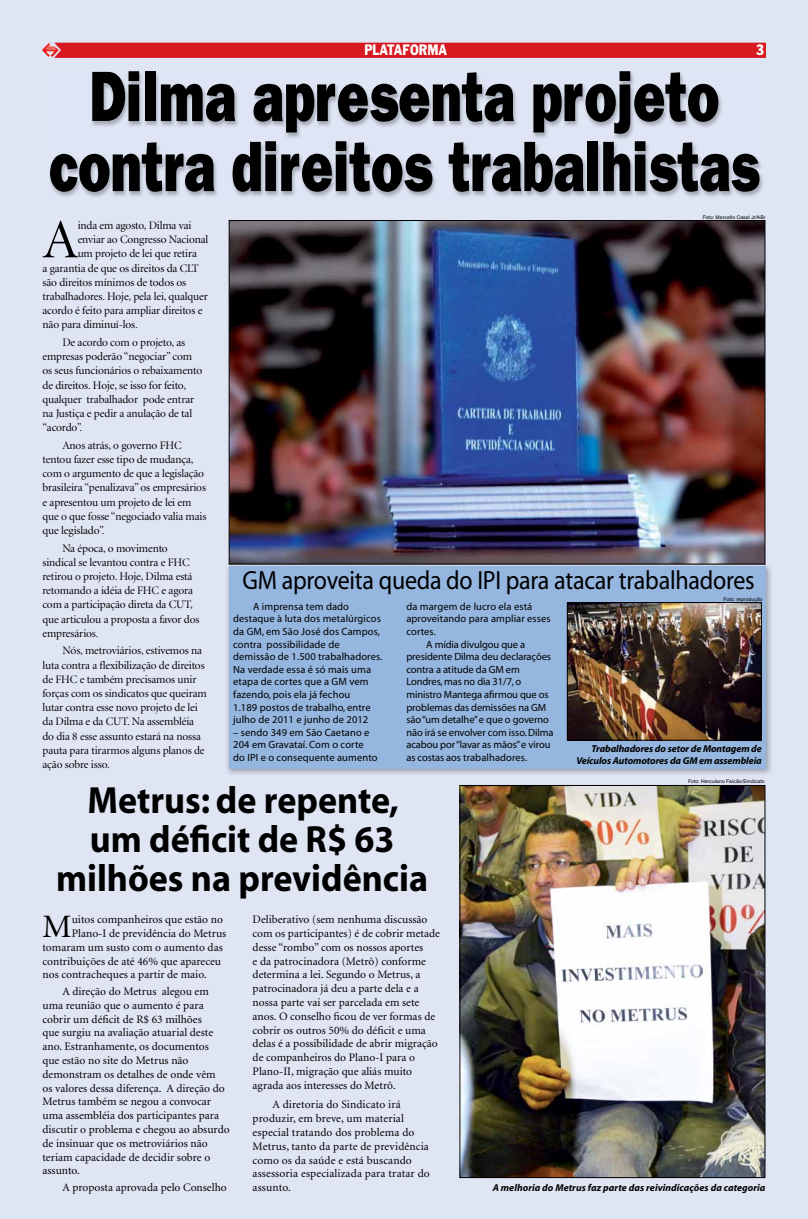
<style>
.page{position:relative;width:808px;height:1219px;background:#e0e5f4}
.page>*{position:absolute;margin:0;border:0;box-sizing:border-box;transform-origin:0 0}
.t1{font:71.5px/70px "Frankfurt Gothic Heavy Plain";color:#000;text-align:center;scale:.75 1}
.t2{font:55.2px "Minion Display";color:#000}
.t3{font:700 38px/39px "Myriad";color:#000;text-align:center;scale:.95 1}
.t4{font:32.7px "Minion";color:#000}
.t5{font:26.4px "Myriad";letter-spacing:-.01em;color:#000;scale:.91 1}
.t6{font:14px "Franklin Gothic";color:#fff;scale:.8 1}
.t7{font:11.5px/13.8px "Minion";color:#000}
.t8{font:11.5px/14.2px "Minion Display";letter-spacing:-.01em;color:#000}
.t9{font:10.5px/12.6px "Myriad";letter-spacing:.01em;color:#000}
.t10{font:10.5px "Myriad";letter-spacing:-.01em;color:#000}
.t11{font:italic 700 10px/12px "Myriad";letter-spacing:-.01em;color:#000;text-align:right}
.t12{font:5px "Switzerland Plain";letter-spacing:.02em;color:#000}
</style>
<div class="page">
<div style="left:54px;top:43px;width:712px;height:15px;background:#d71920"></div>
<img style="left:42px;top:43px;width:17px;height:14px">
<img style="left:50px;top:73px;width:713px;height:124px">
<img style="left:229px;top:220px;width:536px;height:342px">
<img style="left:226px;top:562px;width:545px;height:213px">
<img style="left:229px;top:564px;width:536px;height:1px">
<img style="left:229px;top:562px;width:536px;height:2px">
<div style="left:229px;top:566px;width:536px;height:202px;background:#95b6df"></div>
<img style="left:459px;top:785px;width:306px;height:393px">
<img style="left:567px;top:602px;width:195px;height:139px">
<p class="t6" style="left:365px;top:41px;width:105px">PLATAFORMA</p>
<p class="t6" style="left:756px;top:41px;width:12px">3</p>
<h1 class="t1" style="left:49px;top:60px;width:949px">Dilma apresenta projeto contra direitos trabalhistas</h1>
<h2 class="t2" style="left:43px;top:213px;width:37px">A</h2>
<p class="t8" style="left:78px;top:219px;width:115px">inda em agosto, Dilma vai</p>
<p class="t8" style="left:78px;top:233px;width:132px">enviar ao Congresso Nacional</p>
<p class="t8" style="left:78px;top:247px;width:121px">um projeto de lei que retira</p>
<p class="t8" style="left:43px;top:261px;width:158px">a garantia de que os direitos da CLT</p>
<p class="t8" style="left:43px;top:275px;width:145px">são direitos mínimos de todos os</p>
<p class="t8" style="left:43px;top:290px;width:167px">trabalhadores. Hoje, pela lei, qualquer</p>
<p class="t8" style="left:43px;top:304px;width:161px">acordo é feito para ampliar direitos e</p>
<p class="t8" style="left:43px;top:318px;width:97px">não para diminuí-los.</p>
<p class="t8" style="left:43px;top:336px;width:161px;text-indent:20px">De acordo com o projeto, as empresas poderão “negociar” com os seus funcionários o rebaixamento de direitos. Hoje, se isso for feito, qualquer trabalhador pode entrar na Justiça e pedir a anulação de tal “acordo”.</p>
<p class="t8" style="left:43px;top:438px;width:165px;text-indent:20px">Anos atrás, o governo FHC tentou fazer esse tipo de mudança, com o argumento de que a legislação brasileira “penalizava” os empresários e apresentou um projeto de lei em que o que fosse “negociado valia mais que legislado”.</p>
<p class="t8" style="left:43px;top:541px;width:158px;text-indent:20px">Na época, o movimento sindical se levantou contra e FHC retirou o projeto. Hoje, Dilma está retomando a idéia de FHC e agora com a participação direta da CUT, que articulou a proposta a favor dos empresários.</p>
<p class="t8" style="left:43px;top:644px;width:166px;text-indent:20px">Nós, metroviários, estivemos na luta contra a flexibilização de direitos de FHC e também precisamos unir forças com os sindicatos que queiram lutar contra esse novo projeto de lei da Dilma e da CUT. Na assembléia do dia 8 esse assunto estará na nossa pauta para tirarmos alguns planos de ação sobre isso.</p>
<p class="t12" style="left:703px;top:215px;width:64px">Foto: Marcello Casal Jr/ABr</p>
<h3 class="t5" style="left:243px;top:567px;width:564px">GM aproveita queda do IPI para atacar trabalhadores</h3>
<p class="t9" style="left:233px;top:600px;width:151px;text-indent:20px">A imprensa tem dado destaque à luta dos metalúrgicos da GM, em São José dos Campos, contra possibilidade de demissão de 1.500 trabalhadores.<br>Na verdade essa é só mais uma etapa de cortes que a GM vem fazendo, pois ela já fechou<br>1.189 postos de trabalho, entre julho de 2011 e junho de 2012</p>
<p class="t9" style="left:233px;top:726px;width:146px">– sendo 349 em São Caetano e<br>204 em Gravataí. Com o corte do IPI e o consequente aumento</p>
<p class="t12" style="left:723px;top:597px;width:41px">Foto: reprodução</p>
<p class="t9" style="left:406px;top:600px;width:127px">da margem de lucro ela está</p>
<p class="t9" style="left:406px;top:613px;width:146px">aproveitando para ampliar esses</p>
<p class="t9" style="left:406px;top:626px;width:31px">cortes.</p>
<p class="t10" style="left:426px;top:639px;width:100px">A mídia divulgou que a</p>
<p class="t10" style="left:406px;top:651px;width:146px">presidente Dilma deu declarações</p>
<p class="t10" style="left:406px;top:664px;width:115px">contra a atitude da GM em</p>
<p class="t10" style="left:406px;top:677px;width:116px">Londres, mas no dia 31/7, o</p>
<p class="t10" style="left:406px;top:689px;width:144px">ministro Mantega afirmou que os</p>
<p class="t10" style="left:406px;top:702px;width:141px">problemas das demissões na GM</p>
<p class="t10" style="left:406px;top:714px;width:144px">são “um detalhe” e que o governo</p>
<p class="t10" style="left:406px;top:727px;width:149px">não irá se envolver com isso. Dilma</p>
<p class="t10" style="left:406px;top:740px;width:146px">acabou por “lavar as mãos” e virou</p>
<p class="t9" style="left:406px;top:752px;width:122px">as costas aos trabalhadores.</p>
<p class="t11" style="left:576px;top:743px;width:187px">Trabalhadores do setor de Montagem de<br>Veículos Automotores da GM em assembleia</p>
<p class="t12" style="left:688px;top:779px;width:78px">Foto: Herculano Falcão/Sindicato</p>
<h3 class="t3" style="left:56px;top:782px;width:393px">Metrus: de repente, um déficit de R$ 63 milhões na previdência</h3>
<h3 class="t4" style="left:43px;top:910px;width:31px">M</h3>
<p class="t7" style="left:72px;top:913px;width:153px">uitos companheiros que estão no</p>
<p class="t7" style="left:72px;top:927px;width:156px">Plano-I de previdência do Metrus</p>
<p class="t7" style="left:43px;top:941px;width:182px">tomaram um susto com o aumento das</p>
<p class="t7" style="left:43px;top:954px;width:180px">contribuições de até 46% que apareceu</p>
<p class="t7" style="left:43px;top:968px;width:166px">nos contracheques a partir de maio.</p>
<p class="t7" style="left:43px;top:985px;width:189px;text-indent:20px">A direção do Metrus alegou em uma reunião que o aumento é para cobrir um déficit de R$ 63 milhões<br>que surgiu na avaliação atuarial deste ano. Estranhamente, os documentos<br>que estão no site do Metrus não demonstram os detalhes de onde vêm<br>os valores dessa diferença. A direção do Metrus também se negou a convocar uma assembléia dos participantes para discutir o problema e chegou ao absurdo de insinuar que os metroviários não teriam capacidade de decidir sobre o assunto.</p>
<p class="t7" style="left:62px;top:1181px;width:166px">A proposta aprovada pelo Conselho</p>
<p class="t7" style="left:253px;top:913px;width:189px">Deliberativo (sem nenhuma discussão com os participantes) é de cobrir metade desse “rombo” com os nossos aportes<br>e da patrocinadora (Metrô) conforme determina a lei. Segundo o Metrus, a patrocinadora já deu a parte dela e a nossa parte vai ser parcelada em sete anos. O conselho ficou de ver formas de cobrir os outros 50% do déficit e uma delas é a possibilidade de abrir migração de companheiros do Plano-I para o Plano-II, migração que aliás muito agrada aos interesses do Metrô.</p>
<p class="t7" style="left:253px;top:1098px;width:179px;text-indent:20px">A diretoria do Sindicato irá produzir, em breve, um material especial tratando dos problema do<br>Metrus, tanto da parte de previdência como os da saúde e está buscando assessoria especializada para tratar do assunto.</p>
<p class="t11" style="left:493px;top:1182px;width:274px">A melhoria do Metrus faz parte das reivindicações da categoria</p>
</div>
